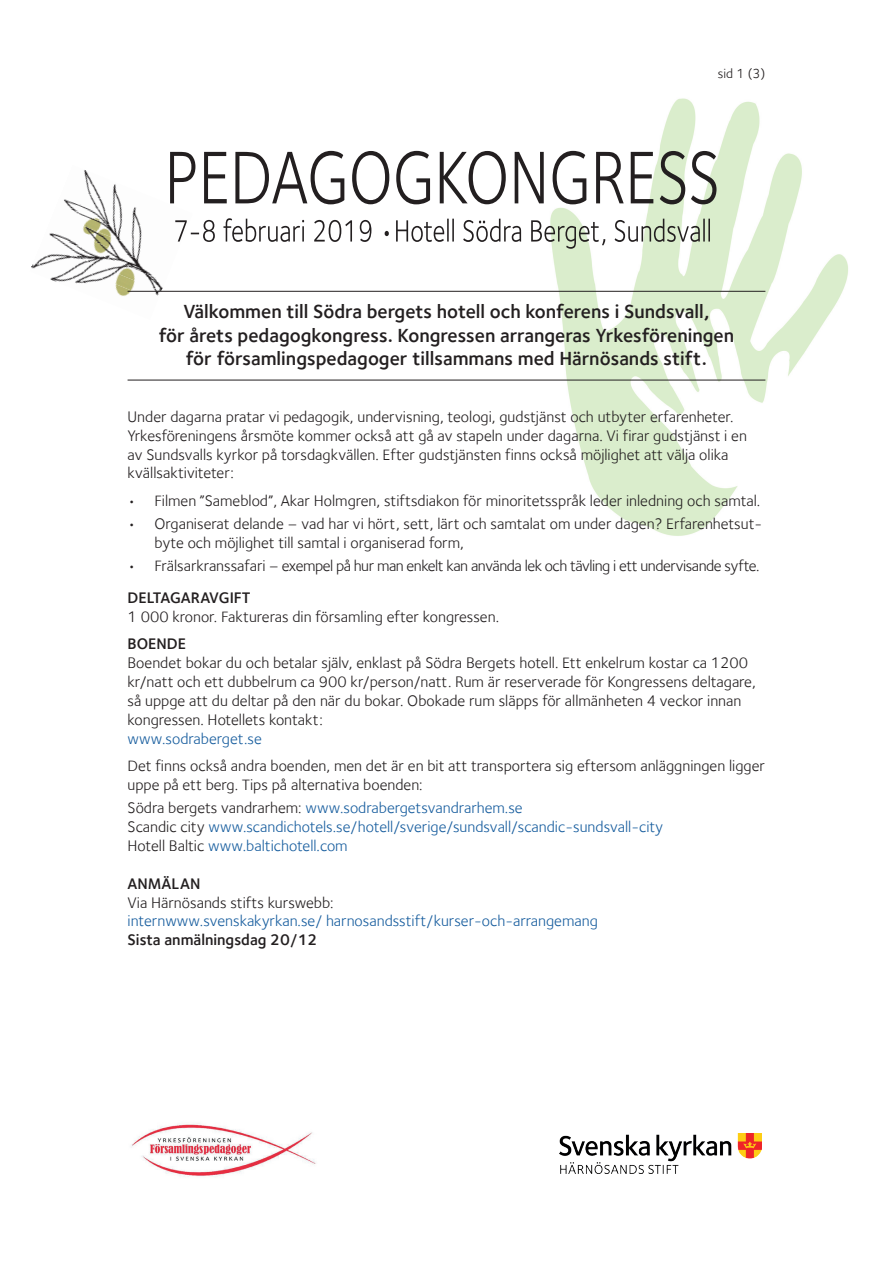
<style>
.page{position:relative;width:893px;height:1263px;background:#fff}
.page>*{position:absolute;margin:0;border:0;box-sizing:border-box;transform-origin:0 0}
.t1{font:600 19.5px/23.4px "Foundry Sterling";color:#231f20;text-align:center}
.t2{font:15.75px/18.9px "Foundry Sterling";color:#231f20}
.t3{font:15.75px/18.9px "Foundry Sterling";color:#175d9e}
.t4{font:15.75px "Foundry Sterling";letter-spacing:-.03em;color:#231f20}
.t5{font:600 15.75px "Foundry Sterling";color:#231f20}
.t6{font:13.5px "Foundry Sterling";color:#231f20}
.s1{color:#231f20}
</style>
<div class="page">
<img style="left:534px;top:98px;width:314px;height:438px">
<img style="left:84px;top:175px;width:10px;height:9px">
<img style="left:86px;top:184px;width:31px;height:10px">
<img style="left:64px;top:194px;width:57px;height:10px">
<img style="left:67px;top:204px;width:70px;height:9px">
<img style="left:76px;top:213px;width:64px;height:10px">
<img style="left:82px;top:223px;width:60px;height:10px">
<img style="left:49px;top:233px;width:116px;height:58px">
<img style="left:49px;top:243px;width:112px;height:53px">
<img style="left:37px;top:252px;width:120px;height:44px">
<img style="left:31px;top:262px;width:122px;height:34px">
<hr style="left:128px;top:291px;width:637px;height:1px;background:#231f20">
<hr style="left:128px;top:380px;width:637px;height:1px;background:#231f20">
<img style="left:559px;top:1133px;width:202px;height:41px">
<img style="left:131px;top:1123px;width:185px;height:54px">
<svg style="left:175px;top:218px;width:535px;height:31px"></svg>
<svg style="left:170px;top:151px;width:546px;height:53px"></svg>
<p class="t6" style="left:718px;top:66px;width:49px">sid 1 (3)</p>
<p class="t1" style="left:159px;top:300px;width:577px">Välkommen till Södra bergets hotell och konferens i Sundsvall,<br>för årets pedagogkongress. Kongressen arrangeras Yrkesföreningen för församlingspedagoger tillsammans med Härnösands stift.</p>
<p class="t2" style="left:128px;top:407px;width:621px">Under dagarna pratar vi pedagogik, undervisning, teologi, gudstjänst och utbyter erfarenheter.<br>Yrkesföreningens årsmöte kommer också att gå av stapeln under dagarna. Vi firar gudstjänst i en av Sundsvalls kyrkor på torsdagkvällen. Efter gudstjänsten finns också möjlighet att välja olika kvällsaktiviteter:</p>
<p class="t2" style="left:128px;top:491px;width:634px">• Filmen ”Sameblod”, Akar Holmgren, stiftsdiakon för minoritetsspråk leder inledning och samtal.</p>
<p class="t2" style="left:155px;top:514px;width:609px;text-indent:-27px">• Organiserat delande – vad har vi hört, sett, lärt och samtalat om under dagen? Erfarenhetsut&shy;byte och möjlighet till samtal i organiserad form,</p>
<p class="t4" style="left:128px;top:557px;width:633px">• Frälsarkranssafari – exempel på hur man enkelt kan använda lek och tävling i ett undervisande syfte.</p>
<p class="t5" style="left:128px;top:588px;width:125px">DELTAGARAVGIFT</p>
<p class="t2" style="left:128px;top:607px;width:373px">1 000 kronor. Faktureras din församling efter kongressen.</p>
<p class="t5" style="left:128px;top:634px;width:60px">BOENDE</p>
<p class="t2" style="left:128px;top:653px;width:630px">Boendet bokar du och betalar själv, enklast på Södra Bergets hotell. Ett enkelrum kostar ca 1200 kr/natt och ett dubbelrum ca 900 kr/person/natt. Rum är reserverade för Kongressens deltagare, så uppge att du deltar på den när du bokar. Obokade rum släpps för allmänheten 4 veckor innan kongressen. Hotellets kontakt:</p>
<p class="t3" style="left:128px;top:729px;width:136px">www.sodraberget.se</p>
<p class="t2" style="left:128px;top:756px;width:639px">Det finns också andra boenden, men det är en bit att transportera sig eftersom anläggningen ligger uppe på ett berg. Tips på alternativa boenden:</p>
<p class="t3" style="left:128px;top:798px;width:537px"><span class="s1">Södra bergets vandrarhem:</span> www.sodrabergetsvandrarhem.se<br><span class="s1">Scandic city</span> www.scandichotels.se/hotell/sverige/sundsvall/scandic-sundsvall-city<br><span class="s1">Hotell Baltic</span> www.baltichotell.com</p>
<p class="t5" style="left:128px;top:874px;width:74px">ANMÄLAN</p>
<p class="t2" style="left:128px;top:893px;width:208px">Via Härnösands stifts kurswebb:</p>
<p class="t3" style="left:128px;top:911px;width:472px">internwww.svenskakyrkan.se/ harnosandsstift/kurser-och-arrangemang</p>
<p class="t5" style="left:128px;top:931px;width:191px">Sista anmälningsdag 20/12</p>
</div>
